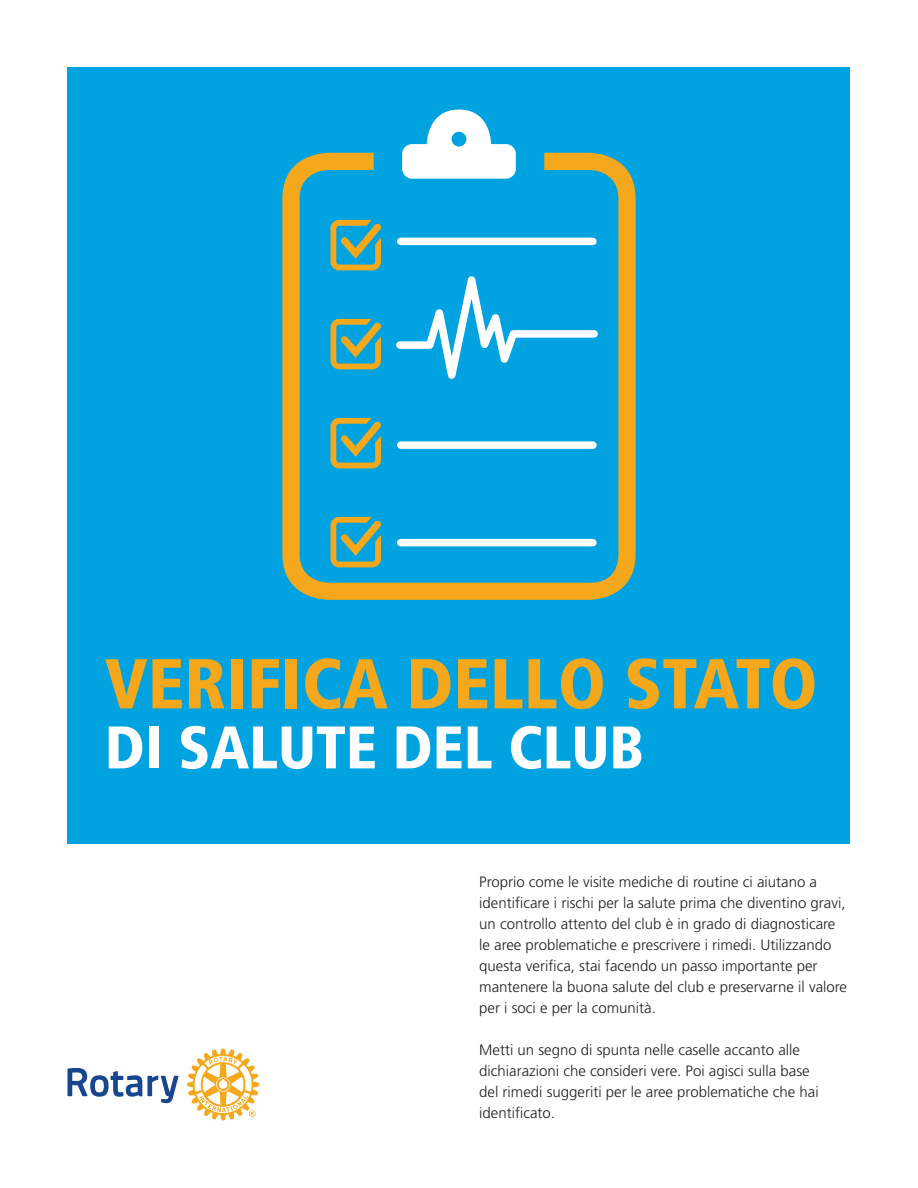
<style>
.page{position:relative;width:918px;height:1188px;background:#fff}
.page>*{position:absolute;margin:0;border:0;box-sizing:border-box;transform-origin:0 0}
.t1{font:900 condensed 70.5px "Frutiger LT Std";color:#f5a81c}
.t2{font:900 condensed 60px "Frutiger LT Std";color:#fff}
.t3{font:300 15px/21px "Frutiger LT Std";color:#231f20}
</style>
<div class="page">
<div style="left:68px;top:68px;width:782px;height:776px;background:#00a2e0"></div>
<svg style="left:68px;top:1068px;width:110px;height:35px"></svg>
<svg style="left:187px;top:1048px;width:72px;height:72px"></svg>
<svg style="left:282px;top:152px;width:354px;height:448px"></svg>
<svg style="left:402px;top:110px;width:114px;height:69px"></svg>
<svg style="left:330px;top:220px;width:51px;height:50px"></svg>
<svg style="left:330px;top:418px;width:51px;height:50px"></svg>
<svg style="left:330px;top:319px;width:51px;height:50px"></svg>
<svg style="left:330px;top:517px;width:51px;height:50px"></svg>
<div style="left:401px;top:238px;width:192px;height:7px;background:#fff"></div>
<div style="left:401px;top:441px;width:192px;height:8px;background:#fff"></div>
<div style="left:401px;top:539px;width:192px;height:7px;background:#fff"></div>
<h1 class="t1" style="left:105px;top:641px;width:714px">VERIFICA DELLO STATO</h1>
<h2 class="t2" style="left:105px;top:711px;width:541px">DI SALUTE DEL CLUB</h2>
<p class="t3" style="left:479px;top:871px;width:369px">Proprio come le visite mediche di routine ci aiutano a identificare i rischi per la salute prima che diventino gravi, un controllo attento del club è in grado di diagnosticare le aree problematiche e prescrivere i rimedi. Utilizzando questa verifica, stai facendo un passo importante per mantenere la buona salute del club e preservarne il valore per i soci e per la comunità.</p>
<p class="t3" style="left:479px;top:1039px;width:341px">Metti un segno di spunta nelle caselle accanto alle dichiarazioni che consideri vere. Poi agisci sulla base del rimedi suggeriti per le aree problematiche che hai identificato.</p>
</div>
